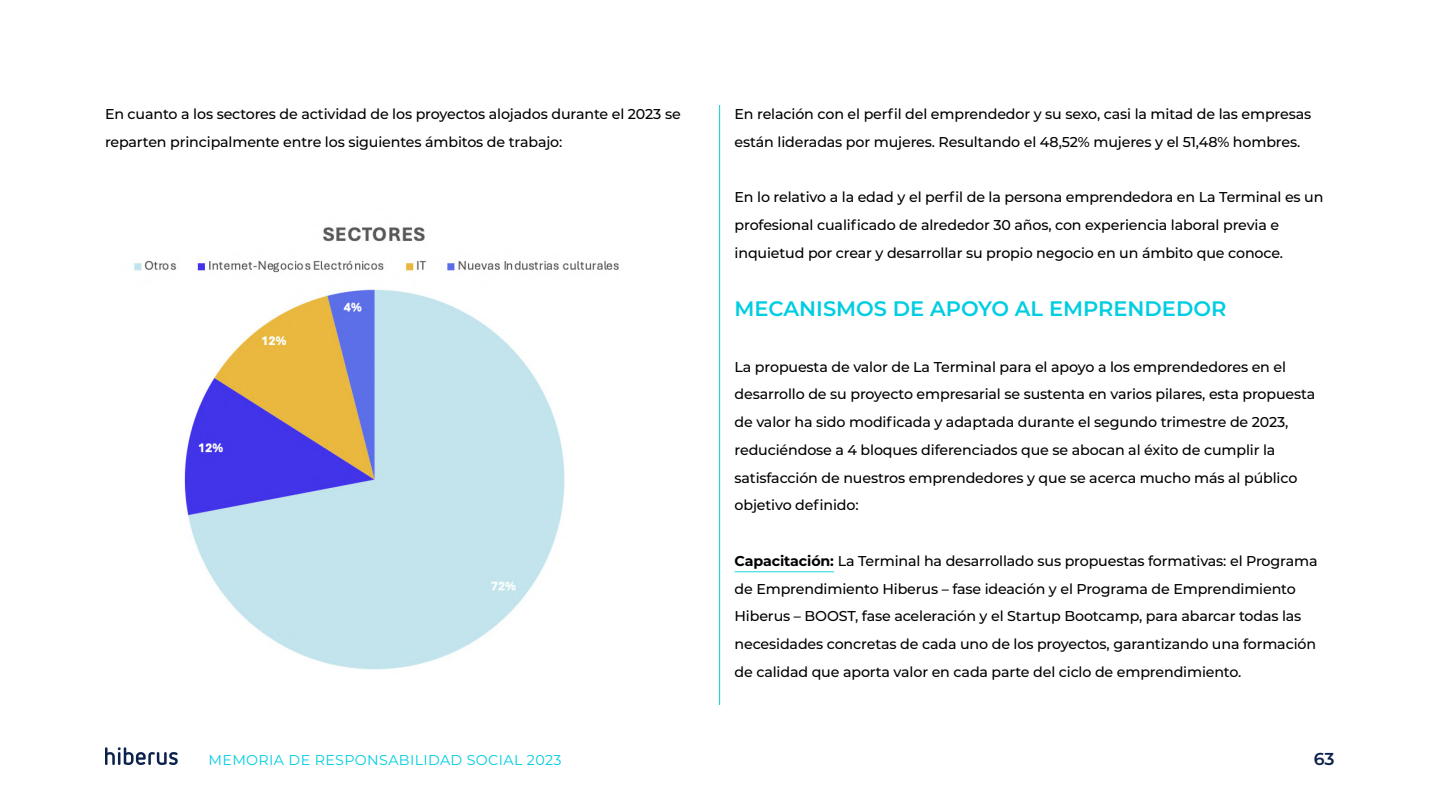
<style>
.page{position:relative;width:1440px;height:810px;background:#fff}
.page>*{position:absolute;margin:0;border:0;box-sizing:border-box;transform-origin:0 0}
.t1{font:600 21px "Montserrat";color:#00cde2}
.t2{font:600 17.25px "Montserrat";color:#0d214d}
.t3{font:500 14.25px/27.8px "Montserrat";letter-spacing:-.01em;color:#000}
.t4{font:14.25px "Montserrat";letter-spacing:.025em;color:#00cde2}
.s1{font-weight:700}
</style>
<div class="page">
<svg style="left:105px;top:747px;width:73px;height:18px"></svg>
<hr style="left:735px;top:571px;width:99px;height:1px;background:#1ad6e3">
<img style="left:134px;top:227px;width:485px;height:443px">
<hr style="left:719px;top:105px;width:1px;height:600px;background:#00cde2">
<p class="t3" style="left:105px;top:99px;width:577px">En cuanto a los sectores de actividad de los proyectos alojados durante el 2023 se reparten principalmente entre los siguientes ámbitos de trabajo:</p>
<p class="t3" style="left:735px;top:99px;width:578px">En relación con el perfil del emprendedor y su sexo, casi la mitad de las empresas están lideradas por mujeres. Resultando el 48,52% mujeres y el 51,48% hombres.</p>
<p class="t3" style="left:735px;top:183px;width:590px">En lo relativo a la edad y el perfil de la persona emprendedora en La Terminal es un profesional cualificado de alrededor 30 años, con experiencia laboral previa e inquietud por crear y desarrollar su propio negocio en un ámbito que conoce.</p>
<h1 class="t1" style="left:735px;top:294px;width:493px">MECANISMOS DE APOYO AL EMPRENDEDOR</h1>
<p class="t3" style="left:735px;top:352px;width:582px">La propuesta de valor de La Terminal para el apoyo a los emprendedores en el desarrollo de su proyecto empresarial se sustenta en varios pilares, esta propuesta de valor ha sido modificada y adaptada durante el segundo trimestre de 2023, reduciéndose a 4 bloques diferenciados que se abocan al éxito de cumplir la satisfacción de nuestros emprendedores y que se acerca mucho más al público objetivo definido:</p>
<p class="t3" style="left:735px;top:546px;width:585px"><span class="s1">Capacitación:</span> La Terminal ha desarrollado sus propuestas formativas: el Programa de Emprendimiento Hiberus – fase ideación y el Programa de Emprendimiento Hiberus – BOOST, fase aceleración y el Startup Bootcamp, para abarcar todas las necesidades concretas de cada uno de los proyectos, garantizando una formación de calidad que aporta valor en cada parte del ciclo de emprendimiento.</p>
<p class="t4" style="left:208px;top:750px;width:355px">MEMORIA DE RESPONSABILIDAD SOCIAL 2023</p>
<p class="t2" style="left:1314px;top:747px;width:22px">63</p>
</div>
